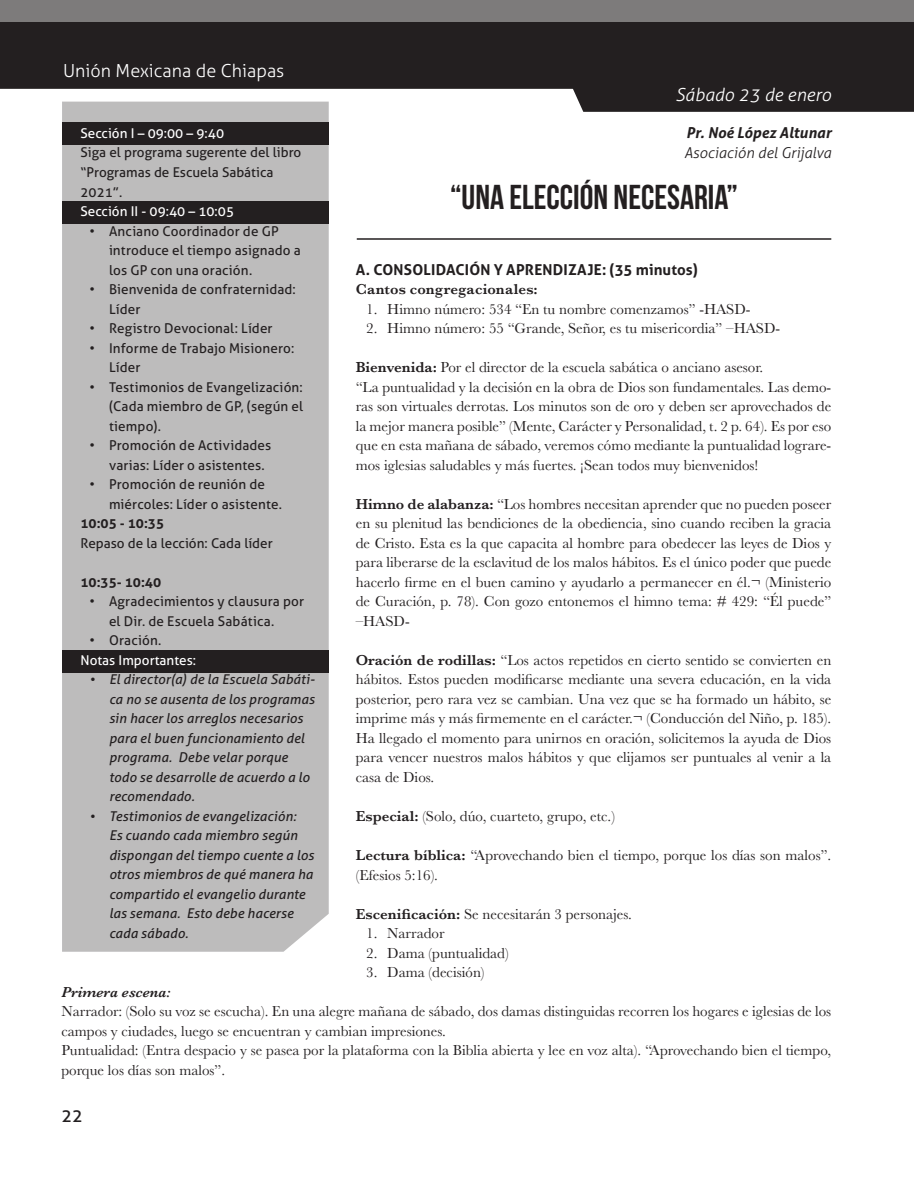
<style>
.page{position:relative;width:914px;height:1184px;background:#fff}
.page>*{position:absolute;margin:0;border:0;box-sizing:border-box;transform-origin:0 0}
.t1{font:34.5px "Bebas Neue";color:#231f20}
.t2{font:300 18px "Aller";color:#fff}
.t3{font:italic 300 18px "Aller";color:#fff}
.t4{font:18px "Aller";color:#231f20}
.t5{font:15px/19.5px "Baskerville";color:#231f20}
.t6{font:700 15px "Aller";letter-spacing:.015em;color:#231f20}
.t7{font:600 15px "Baskerville";letter-spacing:.015em;color:#231f20}
.t8{font:italic 300 15px "Aller";color:#231f20}
.t9{font:italic 700 15px "Aller";color:#231f20}
.t10{font:italic 600 15px "Baskerville";color:#231f20}
.t11{font:13.5px/19.5px "Aller";letter-spacing:.01em;color:#231f20}
.t12{font:italic 13.5px/19.5px "Aller";letter-spacing:.01em;color:#231f20}
.t13{font:13.5px "Aller";color:#fff}
.t14{font:700 13.5px "Aller";color:#231f20}
.s1{font-weight:600}
</style>
<div class="page">
<div style="left:0;top:22px;width:913px;height:67px;background:#231f20"></div>
<div style="left:0;top:0;width:913px;height:22px;background:#7d7b7b"></div>
<div style="left:557px;top:55px;width:356px;height:57px;background:#231f20"></div>
<div style="left:62px;top:102px;width:266px;height:849px;background:#bdbcbc"></div>
<div style="left:62px;top:122px;width:266px;height:23px;background:#231f20"></div>
<div style="left:62px;top:201px;width:266px;height:23px;background:#231f20"></div>
<div style="left:62px;top:649px;width:266px;height:23px;background:#231f20"></div>
<hr style="left:356px;top:238px;width:475px;height:2px;background:#231f20">
<p class="t2" style="left:63px;top:60px;width:223px">Unión Mexicana de Chiapas</p>
<p class="t13" style="left:80px;top:125px;width:145px">Sección I – 09:00 – 9:40</p>
<p class="t11" style="left:80px;top:143px;width:222px">Siga el programa sugerente del libro “Programas de Escuela Sabática<br>2021”.</p>
<p class="t13" style="left:80px;top:203px;width:155px">Sección II - 09:40 – 10:05</p>
<p class="t11" style="left:109px;top:221px;width:193px;text-indent:-19px">• Anciano Coordinador de GP introduce el tiempo asignado a los GP con una oración.</p>
<p class="t11" style="left:109px;top:279px;width:188px;text-indent:-19px">• Bienvenida de confraternidad:<br>Líder</p>
<p class="t11" style="left:89px;top:318px;width:184px">• Registro Devocional: Líder</p>
<p class="t11" style="left:109px;top:338px;width:187px;text-indent:-19px">• Informe de Trabajo Misionero:<br>Líder</p>
<p class="t11" style="left:109px;top:377px;width:196px;text-align:justify;text-indent:-19px">• Testimonios de Evangelización: (Cada miembro de GP, (según el tiempo).</p>
<p class="t11" style="left:109px;top:435px;width:164px;text-indent:-20px">• Promoción de Actividades varias: Líder o asistentes.</p>
<p class="t11" style="left:109px;top:474px;width:174px;text-indent:-19px">• Promoción de reunión de miércoles: Líder o asistente.</p>
<p class="t14" style="left:80px;top:515px;width:85px">10:05 - 10:35</p>
<p class="t11" style="left:80px;top:533px;width:194px">Repaso de la lección: Cada líder</p>
<p class="t14" style="left:80px;top:573px;width:82px">10:35- 10:40</p>
<p class="t11" style="left:109px;top:591px;width:196px;text-indent:-19px">• Agradecimientos y clausura por el Dir. de Escuela Sabática.</p>
<p class="t11" style="left:89px;top:630px;width:73px">• Oración.</p>
<p class="t13" style="left:80px;top:651px;width:117px">Notas Importantes:</p>
<p class="t12" style="left:109px;top:669px;width:207px;text-indent:-19px">• El director(a) de la Escuela Sabáti&shy;ca no se ausenta de los programas sin hacer los arreglos necesarios para el buen funcionamiento del programa. Debe velar porque todo se desarrolle de acuerdo a lo recomendado.</p>
<p class="t12" style="left:109px;top:806px;width:206px;text-indent:-19px">• Testimonios de evangelización:<br>Es cuando cada miembro según dispongan del tiempo cuente a los otros miembros de qué manera ha compartido el evangelio durante las semana. Esto debe hacerse cada sábado.</p>
<p class="t3" style="left:675px;top:83px;width:157px">Sábado 23 de enero</p>
<p class="t9" style="left:686px;top:123px;width:146px">Pr. Noé López Altunar</p>
<p class="t8" style="left:684px;top:143px;width:148px">Asociación del Grijalva</p>
<h1 class="t1" style="left:450px;top:178px;width:289px">“UNA ELECCIÓN NECESARIA”</h1>
<p class="t6" style="left:355px;top:260px;width:343px">A. CONSOLIDACIÓN Y APRENDIZAJE: (35 minutos)</p>
<p class="t7" style="left:355px;top:278px;width:183px">Cantos congregacionales:</p>
<p class="t5" style="left:366px;top:299px;width:385px">1. Himno número: 534 “En tu nombre comenzamos” -HASD-</p>
<p class="t5" style="left:366px;top:319px;width:415px">2. Himno número: 55 “Grande, Señor, es tu misericordia” –HASD-</p>
<p class="t5" style="left:355px;top:358px;width:477px"><span class="s1">Bienvenida:</span> Por el director de la escuela sabática o anciano asesor.<br>“La puntualidad y la decisión en la obra de Dios son fundamentales. Las demo&shy;ras son virtuales derrotas. Los minutos son de oro y deben ser aprovechados de la mejor manera posible” (Mente, Carácter y Personalidad, t. 2 p. 64). Es por eso que en esta mañana de sábado, veremos cómo mediante la puntualidad lograre&shy;mos iglesias saludables y más fuertes. ¡Sean todos muy bienvenidos!</p>
<p class="t5" style="left:355px;top:494px;width:477px;text-align:justify"><span class="s1">Himno de alabanza:</span> “Los hombres necesitan aprender que no pueden poseer en su plenitud las bendiciones de la obediencia, sino cuando reciben la gracia de Cristo. Esta es la que capacita al hombre para obedecer las leyes de Dios y para liberarse de la esclavitud de los malos hábitos. Es el único poder que puede hacerlo firme en el buen camino y ayudarlo a permanecer en él.¬ (Ministerio de Curación, p. 78). Con gozo entonemos el himno tema: # 429: “Él puede” –HASD-</p>
<p class="t5" style="left:355px;top:650px;width:477px;text-align:justify"><span class="s1">Oración de rodillas:</span> “Los actos repetidos en cierto sentido se convierten en hábitos. Estos pueden modificarse mediante una severa educación, en la vida posterior, pero rara vez se cambian. Una vez que se ha formado un hábito, se imprime más y más firmemente en el carácter.¬ (Conducción del Niño, p. 185).<br>Ha llegado el momento para unirnos en oración, solicitemos la ayuda de Dios para vencer nuestros malos hábitos y que elijamos ser puntuales al venir a la casa de Dios.</p>
<p class="t5" style="left:355px;top:806px;width:260px"><span class="s1">Especial:</span> (Solo, dúo, cuarteto, grupo, etc.)</p>
<p class="t5" style="left:355px;top:845px;width:477px"><span class="s1">Lectura bíblica:</span> “Aprovechando bien el tiempo, porque los días son malos”. (Efesios 5:16).</p>
<p class="t5" style="left:355px;top:904px;width:278px"><span class="s1">Escenificación:</span> Se necesitarán 3 personajes.</p>
<p class="t5" style="left:366px;top:923px;width:80px">1. Narrador</p>
<p class="t5" style="left:366px;top:943px;width:144px">2. Dama (puntualidad)</p>
<p class="t5" style="left:366px;top:962px;width:120px">3. Dama (decisión)</p>
<p class="t10" style="left:61px;top:981px;width:111px">Primera escena:</p>
<p class="t5" style="left:61px;top:1001px;width:771px">Narrador: (Solo su voz se escucha). En una alegre mañana de sábado, dos damas distinguidas recorren los hogares e iglesias de los campos y ciudades, luego se encuentran y cambian impresiones.<br>Puntualidad: (Entra despacio y se pasea por la plataforma con la Biblia abierta y lee en voz alta). “Aprovechando bien el tiempo, porque los días son malos”.</p>
<p class="t4" style="left:61px;top:1104px;width:23px">22</p>
</div>
